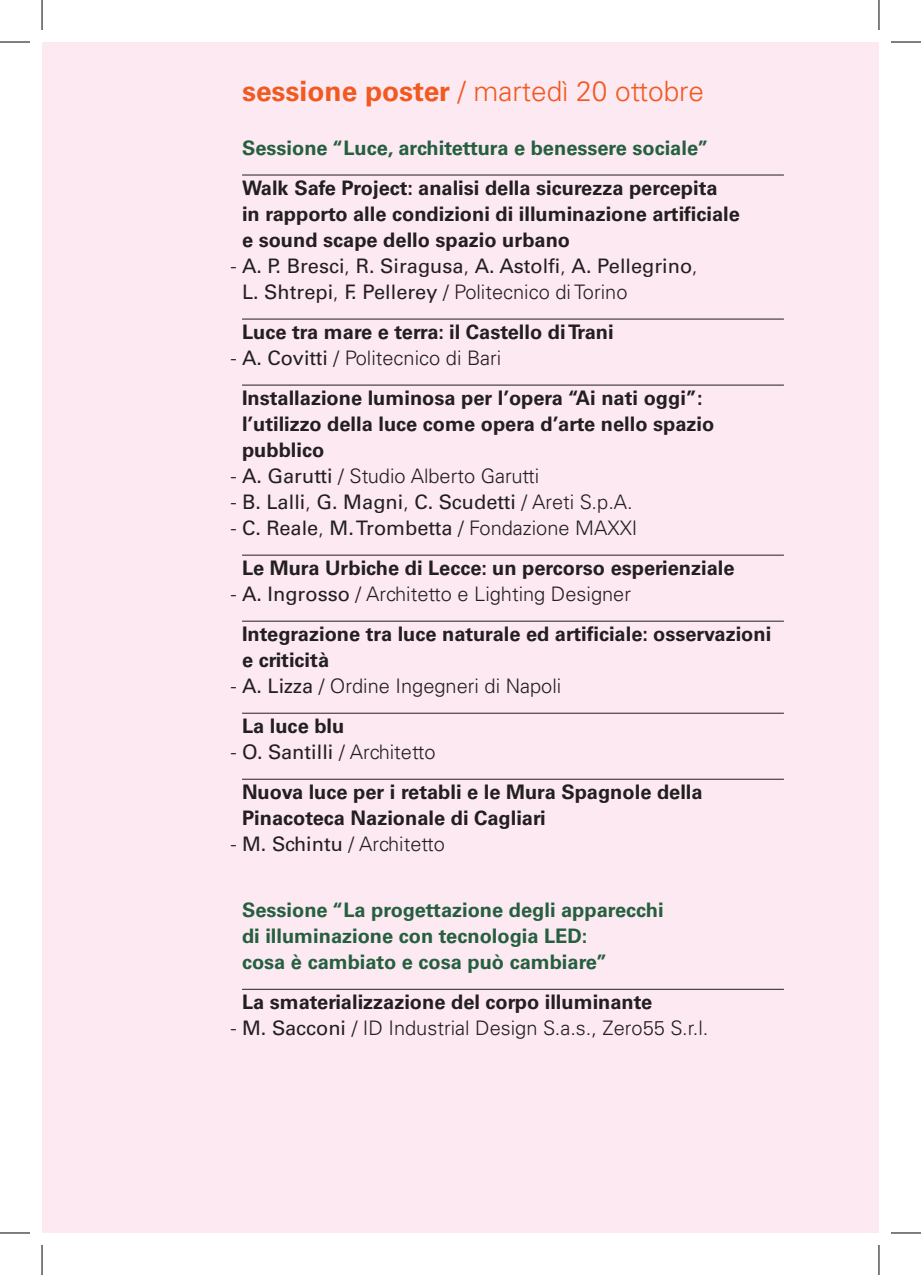
<style>
.page{position:relative;width:921px;height:1275px;background:#fff}
.page>*{position:absolute;margin:0;border:0;box-sizing:border-box;transform-origin:0 0}
.GIORNI{font:300 28px "Univers";color:#f15921}
.TITOLO{font:700 20px/26px "Univers";color:#231f20}
.PARLANTI{font:300 20px "Univers";color:#231f20}
.TITOLO_SESSIONE{font:700 20px/26px "Univers";color:#255f40}
.PARLANTI-2{font:20px/26px "Univers";color:#231f20}
.s1{font-weight:700}
.s2{font-weight:300}
.s3{font-weight:400}
</style>
<div class="page">
<div style="left:42px;top:42px;width:836px;height:1191px;background:#fce9f1"></div>
<hr style="left:242px;top:175px;width:541px;height:1px;background:#231f20">
<hr style="left:242px;top:319px;width:541px;height:1px;background:#231f20">
<hr style="left:242px;top:385px;width:541px;height:1px;background:#231f20">
<hr style="left:242px;top:555px;width:541px;height:1px;background:#231f20">
<hr style="left:242px;top:621px;width:541px;height:1px;background:#231f20">
<hr style="left:242px;top:713px;width:541px;height:1px;background:#231f20">
<hr style="left:242px;top:779px;width:541px;height:1px;background:#231f20">
<hr style="left:242px;top:989px;width:541px;height:1px;background:#231f20">
<hr style="left:0;top:42px;width:30px;height:1px;background:#000">
<hr style="left:890px;top:42px;width:30px;height:1px;background:#000">
<hr style="left:0;top:1232px;width:30px;height:1px;background:#000">
<hr style="left:890px;top:1232px;width:30px;height:1px;background:#000">
<hr style="left:42px;top:0;width:1px;height:30px;background:#000">
<hr style="left:42px;top:1245px;width:1px;height:30px;background:#000">
<hr style="left:878px;top:0;width:1px;height:30px;background:#000">
<hr style="left:878px;top:1245px;width:1px;height:30px;background:#000">
<p class="GIORNI" style="left:242px;top:74px;width:463px"><span class="s1">sessione poster</span> / martedì 20 ottobre</p>
<p class="TITOLO_SESSIONE" style="left:242px;top:135px;width:468px">Sessione “Luce, architettura e benessere sociale”</p>
<p class="TITOLO" style="left:242px;top:175px;width:499px">Walk Safe Project: analisi della sicurezza percepita in rapporto alle condizioni di illuminazione artificiale e sound scape dello spazio urbano</p>
<p class="PARLANTI-2" style="left:242px;top:253px;width:457px;text-indent:-11px"><span class="s2">-</span> A. P. Bresci<span class="s2">,</span> R. Siragusa<span class="s2">,</span> A. Astolfi<span class="s2">,</span> A. Pellegrino<span class="s2">,<br></span>L. Shtrepi<span class="s2">,</span> F. Pellerey <span class="s2">/ Politecnico di Torino</span></p>
<p class="TITOLO" style="left:242px;top:319px;width:373px">Luce tra mare e terra: il Castello di Trani</p>
<p class="PARLANTI" style="left:231px;top:346px;width:272px">- <span class="s3">A. Covitti</span> / Politecnico di Bari</p>
<p class="TITOLO" style="left:242px;top:385px;width:473px">Installazione luminosa per l’opera “Ai nati oggi”: l’utilizzo della luce come opera d’arte nello spazio pubblico</p>
<p class="PARLANTI" style="left:231px;top:464px;width:310px">- <span class="s3">A. Garutti</span> / Studio Alberto Garutti</p>
<p class="PARLANTI-2" style="left:231px;top:489px;width:403px"><span class="s2">-</span> B. Lalli<span class="s2">,</span> G. Magni<span class="s2">,</span> C. Scudetti <span class="s2">/ Areti S.p.A.</span></p>
<p class="PARLANTI" style="left:231px;top:516px;width:408px">- <span class="s3">C. Reale</span>, <span class="s3">M. Trombetta</span> / Fondazione MAXXI</p>
<p class="TITOLO" style="left:242px;top:555px;width:494px">Le Mura Urbiche di Lecce: un percorso esperienziale</p>
<p class="PARLANTI" style="left:231px;top:582px;width:402px">- <span class="s3">A. Ingrosso</span> / Architetto e Lighting Designer</p>
<p class="TITOLO" style="left:242px;top:621px;width:530px">Integrazione tra luce naturale ed artificiale: osservazioni e criticità</p>
<p class="PARLANTI" style="left:231px;top:674px;width:332px">- <span class="s3">A. Lizza</span> / Ordine Ingegneri di Napoli</p>
<p class="TITOLO" style="left:242px;top:713px;width:104px">La luce blu</p>
<p class="PARLANTI" style="left:231px;top:740px;width:206px">- <span class="s3">O. Santilli</span> / Architetto</p>
<p class="TITOLO" style="left:242px;top:779px;width:462px">Nuova luce per i retabli e le Mura Spagnole della<br>Pinacoteca Nazionale di Cagliari</p>
<p class="PARLANTI" style="left:231px;top:832px;width:216px">- <span class="s3">M. Schintu</span> / Architetto</p>
<p class="TITOLO_SESSIONE" style="left:242px;top:897px;width:423px">Sessione “La progettazione degli apparecchi di illuminazione con tecnologia LED:<br>cosa è cambiato e cosa può cambiare”</p>
<p class="TITOLO" style="left:242px;top:989px;width:411px">La smaterializzazione del corpo illuminante</p>
<p class="PARLANTI" style="left:231px;top:1016px;width:479px">- <span class="s3">M. Sacconi</span> / ID Industrial Design S.a.s., Zero55 S.r.l.</p>
</div>
